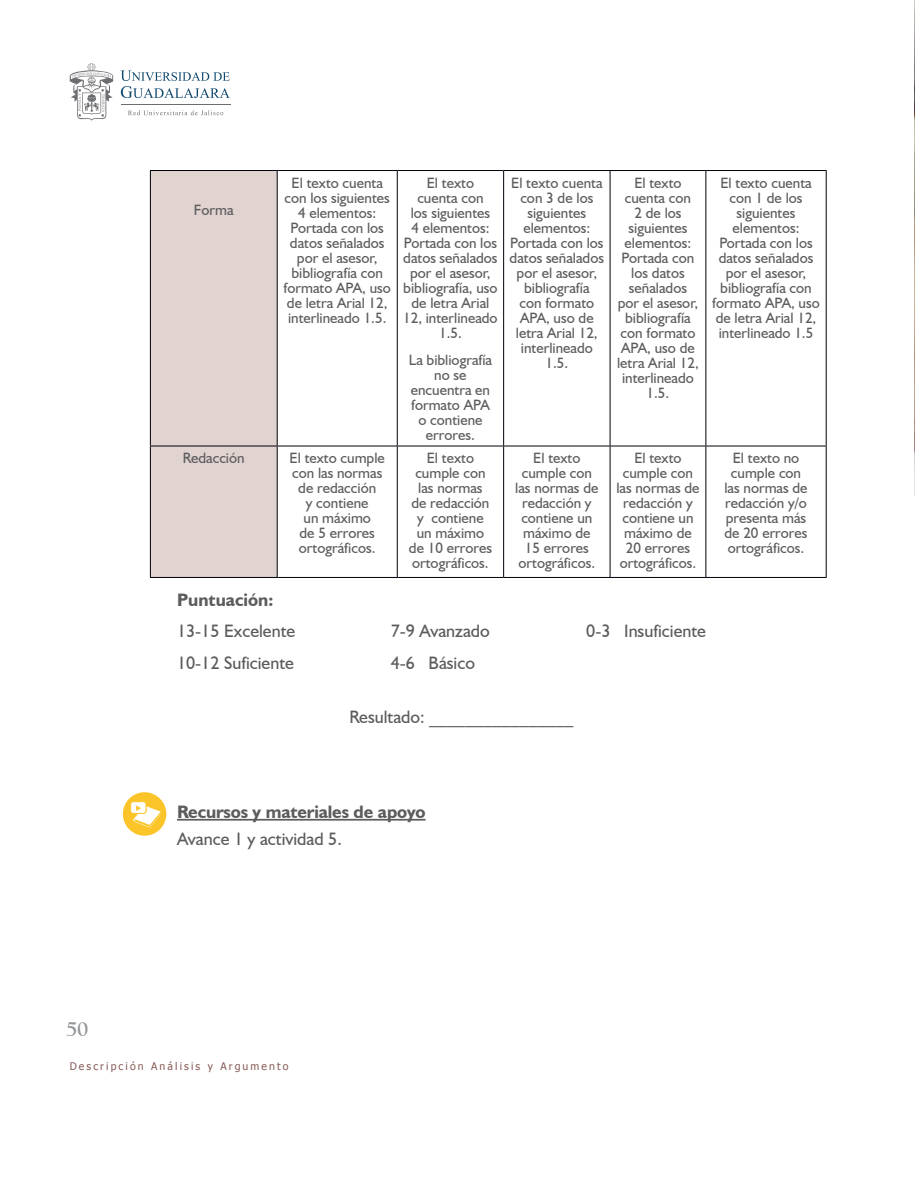
<style>
.page{position:relative;width:915px;height:1191px;background:#fff}
.page>*{position:absolute;margin:0;border:0;box-sizing:border-box;transform-origin:0 0}
.t1{font:700 21px "Californian FB";color:#939598}
.Cuerpo_de_texto{font:18px "Humanist 521 BT";color:#5c5c5f}
.subtitulo_2_Naranja{font:700 18px "Humanist 521 BT";letter-spacing:-.01em;color:#5c5c5c}
.Cuerpo_de_texto-2{font:700 18px "Humanist 521 BT";color:#5c5c5f}
.Tablas{font:15px/15px "Humanist 521 BT";color:#5c5c5f;text-align:center}
.t2{font:10.5px "Tahoma";letter-spacing:.2em;color:#865b57}
</style>
<div class="page">
<svg style="left:128px;top:110px;width:95px;height:5px"></svg>
<hr style="left:121px;top:104px;width:109px;height:1px;background:#6c6d70">
<svg style="left:70px;top:63px;width:43px;height:58px"></svg>
<svg style="left:120px;top:70px;width:110px;height:28px"></svg>
<hr style="left:177px;top:819px;width:248px;height:1px;background:#5c5c5c">
<div style="left:151px;top:171px;width:126px;height:406px;background:#e1d3cf"></div>
<svg style="left:278px;top:446px;width:547px;height:131px"></svg>
<hr style="left:150px;top:170px;width:127px;height:1px;background:#00000a">
<hr style="left:277px;top:170px;width:120px;height:1px;background:#00000a">
<hr style="left:397px;top:170px;width:106px;height:1px;background:#00000a">
<hr style="left:503px;top:170px;width:107px;height:1px;background:#00000a">
<hr style="left:610px;top:170px;width:95px;height:1px;background:#00000a">
<hr style="left:705px;top:170px;width:121px;height:1px;background:#00000a">
<hr style="left:150px;top:445px;width:127px;height:1px;background:#00000a">
<hr style="left:277px;top:445px;width:120px;height:1px;background:#00000a">
<hr style="left:397px;top:445px;width:106px;height:1px;background:#00000a">
<hr style="left:503px;top:445px;width:107px;height:1px;background:#00000a">
<hr style="left:610px;top:445px;width:95px;height:1px;background:#00000a">
<hr style="left:705px;top:445px;width:121px;height:1px;background:#00000a">
<hr style="left:150px;top:577px;width:127px;height:1px;background:#00000a">
<hr style="left:277px;top:577px;width:120px;height:1px;background:#00000a">
<hr style="left:397px;top:577px;width:106px;height:1px;background:#00000a">
<hr style="left:503px;top:577px;width:107px;height:1px;background:#00000a">
<hr style="left:610px;top:577px;width:95px;height:1px;background:#00000a">
<hr style="left:705px;top:577px;width:121px;height:1px;background:#00000a">
<hr style="left:150px;top:171px;width:1px;height:274px;background:#00000a">
<hr style="left:150px;top:446px;width:1px;height:131px;background:#00000a">
<hr style="left:277px;top:171px;width:1px;height:274px;background:#00000a">
<hr style="left:397px;top:171px;width:1px;height:274px;background:#00000a">
<hr style="left:503px;top:171px;width:1px;height:274px;background:#00000a">
<hr style="left:609px;top:171px;width:1px;height:274px;background:#00000a">
<hr style="left:705px;top:171px;width:1px;height:274px;background:#00000a">
<hr style="left:825px;top:171px;width:1px;height:274px;background:#00000a">
<hr style="left:277px;top:446px;width:1px;height:131px;background:#00000a">
<hr style="left:397px;top:446px;width:1px;height:131px;background:#00000a">
<hr style="left:503px;top:446px;width:1px;height:131px;background:#00000a">
<hr style="left:609px;top:446px;width:1px;height:131px;background:#00000a">
<hr style="left:705px;top:446px;width:1px;height:131px;background:#00000a">
<hr style="left:825px;top:446px;width:1px;height:131px;background:#00000a">
<div style="left:123px;top:792px;width:43px;height:43px;background:#fbc52a;border-radius:50%"></div>
<div style="left:130px;top:801px;width:16px;height:12px;background:#fff;border-radius:3px"></div>
<div style="left:130px;top:801px;width:16px;height:12px;border:1px solid #fbc52a;border-radius:3px"></div>
<svg style="left:133px;top:805px;width:27px;height:22px"></svg>
<img style="left:914px;top:0;width:1px;height:495px">
<p class="Tablas" style="left:194px;top:202px;width:41px">Forma</p>
<p class="Tablas" style="left:283px;top:175px;width:109px">El texto cuenta con los siguientes<br>4 elementos:<br>Portada con los datos señalados por el asesor, bibliografía con formato APA, uso de letra Arial 12, interlineado 1.5.</p>
<p class="Tablas" style="left:403px;top:175px;width:96px">El texto<br>cuenta con<br>los siguientes<br>4 elementos:<br>Portada con los datos señalados por el asesor, bibliografía, uso de letra Arial<br>12, interlineado<br>1.5.</p>
<p class="Tablas" style="left:408px;top:352px;width:85px">La bibliografía no se encuentra en formato APA o contiene errores.</p>
<p class="Tablas" style="left:509px;top:175px;width:96px">El texto cuenta con 3 de los siguientes elementos:<br>Portada con los datos señalados por el asesor, bibliografía<br>con formato<br>APA, uso de letra Arial 12, interlineado<br>1.5.</p>
<p class="Tablas" style="left:617px;top:175px;width:83px">El texto cuenta con<br>2 de los siguientes elementos:<br>Portada con los datos señalados por el asesor, bibliografía con formato<br>APA, uso de letra Arial 12, interlineado<br>1.5.</p>
<p class="Tablas" style="left:712px;top:175px;width:109px">El texto cuenta con 1 de los siguientes elementos:<br>Portada con los datos señalados por el asesor, bibliografía con formato APA, uso de letra Arial 12, interlineado 1.5</p>
<p class="Tablas" style="left:183px;top:450px;width:63px">Redacción</p>
<p class="Tablas" style="left:289px;top:450px;width:97px">El texto cumple con las normas de redacción<br>y contiene<br>un máximo<br>de 5 errores ortográficos.</p>
<p class="Tablas" style="left:409px;top:450px;width:84px">El texto cumple con las normas de redacción y contiene un máximo de 10 errores ortográficos.</p>
<p class="Tablas" style="left:515px;top:450px;width:85px">El texto cumple con las normas de redacción y contiene un máximo de<br>15 errores ortográficos.</p>
<p class="Tablas" style="left:616px;top:450px;width:85px">El texto cumple con las normas de redacción y contiene un máximo de<br>20 errores ortográficos.</p>
<p class="Tablas" style="left:724px;top:450px;width:85px">El texto no cumple con las normas de redacción y/o presenta más de 20 errores ortográficos.</p>
<p class="Cuerpo_de_texto-2" style="left:177px;top:588px;width:98px">Puntuación:</p>
<p class="Cuerpo_de_texto" style="left:177px;top:620px;width:120px">13-15 Excelente</p>
<p class="Cuerpo_de_texto" style="left:177px;top:651px;width:118px">10-12 Suficiente</p>
<p class="Cuerpo_de_texto" style="left:390px;top:620px;width:101px">7-9 Avanzado</p>
<p class="Cuerpo_de_texto" style="left:390px;top:651px;width:86px">4-6 Básico</p>
<p class="Cuerpo_de_texto" style="left:586px;top:620px;width:121px">0-3 Insuficiente</p>
<p class="Cuerpo_de_texto" style="left:349px;top:706px;width:225px">Resultado: ________________</p>
<p class="subtitulo_2_Naranja" style="left:177px;top:800px;width:250px">Recursos y materiales de apoyo</p>
<p class="Cuerpo_de_texto" style="left:177px;top:827px;width:166px">Avance 1 y actividad 5.</p>
<h1 class="t1" style="left:66px;top:1017px;width:23px">50</h1>
<p class="t2" style="left:70px;top:1059px;width:220px">Descripción Análisis y Argumento</p>
</div>
